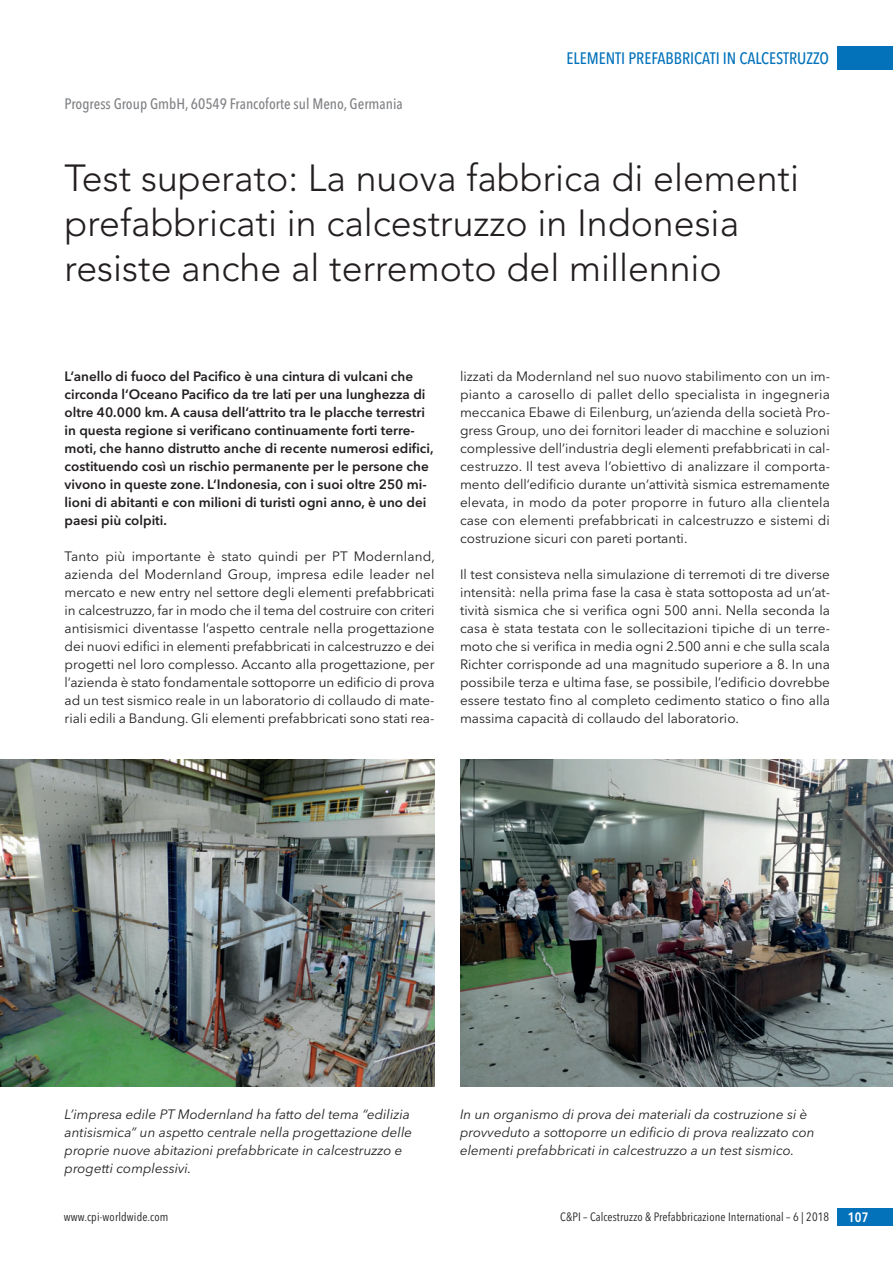
<style>
.page{position:relative;width:893px;height:1263px;background:#fff}
.page>*{position:absolute;margin:0;border:0;box-sizing:border-box;transform-origin:0 0}
.t1{font:300 37.5px/45px "Avenir";color:#231f20}
.t2{font:500 16.5px "Avenir Next Condensed";color:#0372bb}
.t3{font:500 15px "Avenir Next Condensed";color:#808285}
.t4{font:13.5px/18px "Avenir Next";color:#231f20;text-align:justify}
.t5{font:600 13.5px/18px "Avenir Next";color:#231f20}
.t6{font:italic 13.5px/18px "Avenir Next";color:#231f20}
.t7{font:600 13.5px "Avenir Next Condensed";color:#fff}
.t8{font:12px "Avenir Next Condensed";letter-spacing:.01em;color:#231f20}
</style>
<div class="page">
<div style="left:838px;top:47px;width:55px;height:23px;background:#0372bb"></div>
<div style="left:838px;top:1208px;width:55px;height:18px;background:#0372bb"></div>
<img style="left:0;top:759px;width:435px;height:328px">
<img style="left:460px;top:759px;width:433px;height:328px">
<p class="t3" style="left:65px;top:97px;width:340px">Progress Group GmbH, 60549 Francoforte sul Meno, Germania</p>
<p class="t2" style="left:567px;top:51px;width:264px">ELEMENTI PREFABBRICATI IN CALCESTRUZZO</p>
<h1 class="t1" style="left:65px;top:158px;width:736px">Test superato: La nuova fabbrica di elementi prefabbricati in calcestruzzo in Indonesia resiste anche al terremoto del millennio</h1>
<p class="t5" style="left:65px;top:368px;width:371px">L‘anello di fuoco del Pacifico è una cintura di vulcani che circonda l‘Oceano Pacifico da tre lati per una lunghezza di oltre 40.000 km. A causa dell‘attrito tra le placche terrestri in questa regione si verificano continuamente forti terre&shy;moti, che hanno distrutto anche di recente numerosi edifici, costituendo così un rischio permanente per le persone che vivono in queste zone. L‘Indonesia, con i suoi oltre 250 mi&shy;lioni di abitanti e con milioni di turisti ogni anno, è uno dei paesi più colpiti.</p>
<p class="t4" style="left:65px;top:548px;width:372px">Tanto più importante è stato quindi per PT Modernland, azienda del Modernland Group, impresa edile leader nel mercato e new entry nel settore degli elementi prefabbricati in calcestruzzo, far in modo che il tema del costruire con criteri antisismici diventasse l‘aspetto centrale nella progettazione dei nuovi edifici in elementi prefabbricati in calcestruzzo e dei progetti nel loro complesso. Accanto alla progettazione, per l‘azienda è stato fondamentale sottoporre un edificio di prova ad un test sismico reale in un laboratorio di collaudo di mate&shy;riali edili a Bandung. Gli elementi prefabbricati sono stati rea-</p>
<p class="t4" style="left:460px;top:368px;width:371px">lizzati da Modernland nel suo nuovo stabilimento con un im&shy;pianto a carosello di pallet dello specialista in ingegneria meccanica Ebawe di Eilenburg, un’azienda della società Pro&shy;gress Group, uno dei fornitori leader di macchine e soluzioni complessive dell’industria degli elementi prefabbricati in cal&shy;cestruzzo. Il test aveva l‘obiettivo di analizzare il comporta&shy;mento dell‘edificio durante un‘attività sismica estremamente elevata, in modo da poter proporre in futuro alla clientela case con elementi prefabbricati in calcestruzzo e sistemi di costruzione sicuri con pareti portanti.</p>
<p class="t4" style="left:460px;top:566px;width:371px">Il test consisteva nella simulazione di terremoti di tre diverse intensità: nella prima fase la casa è stata sottoposta ad un‘at&shy;tività sismica che si verifica ogni 500 anni. Nella seconda la casa è stata testata con le sollecitazioni tipiche di un terre&shy;moto che si verifica in media ogni 2.500 anni e che sulla scala Richter corrisponde ad una magnitudo superiore a 8. In una possibile terza e ultima fase, se possibile, l’edificio dovrebbe essere testato fino al completo cedimento statico o fino alla massima capacità di collaudo del laboratorio.</p>
<p class="t6" style="left:65px;top:1106px;width:349px">L’impresa edile PT Modernland ha fatto del tema “edilizia antisismica” un aspetto centrale nella progettazione delle proprie nuove abitazioni prefabbricate in calcestruzzo e progetti complessivi.</p>
<p class="t6" style="left:460px;top:1106px;width:356px">In un organismo di prova dei materiali da costruzione si è provveduto a sottoporre un edificio di prova realizzato con elementi prefabbricati in calcestruzzo a un test sismico.</p>
<p class="t8" style="left:64px;top:1209px;width:106px">www.cpi-worldwide.com</p>
<p class="t8" style="left:560px;top:1209px;width:271px">C&amp;PI – Calcestruzzo &amp; Prefabbricazione International – 6 | 2018</p>
<p class="t7" style="left:848px;top:1209px;width:22px">107</p>
</div>
